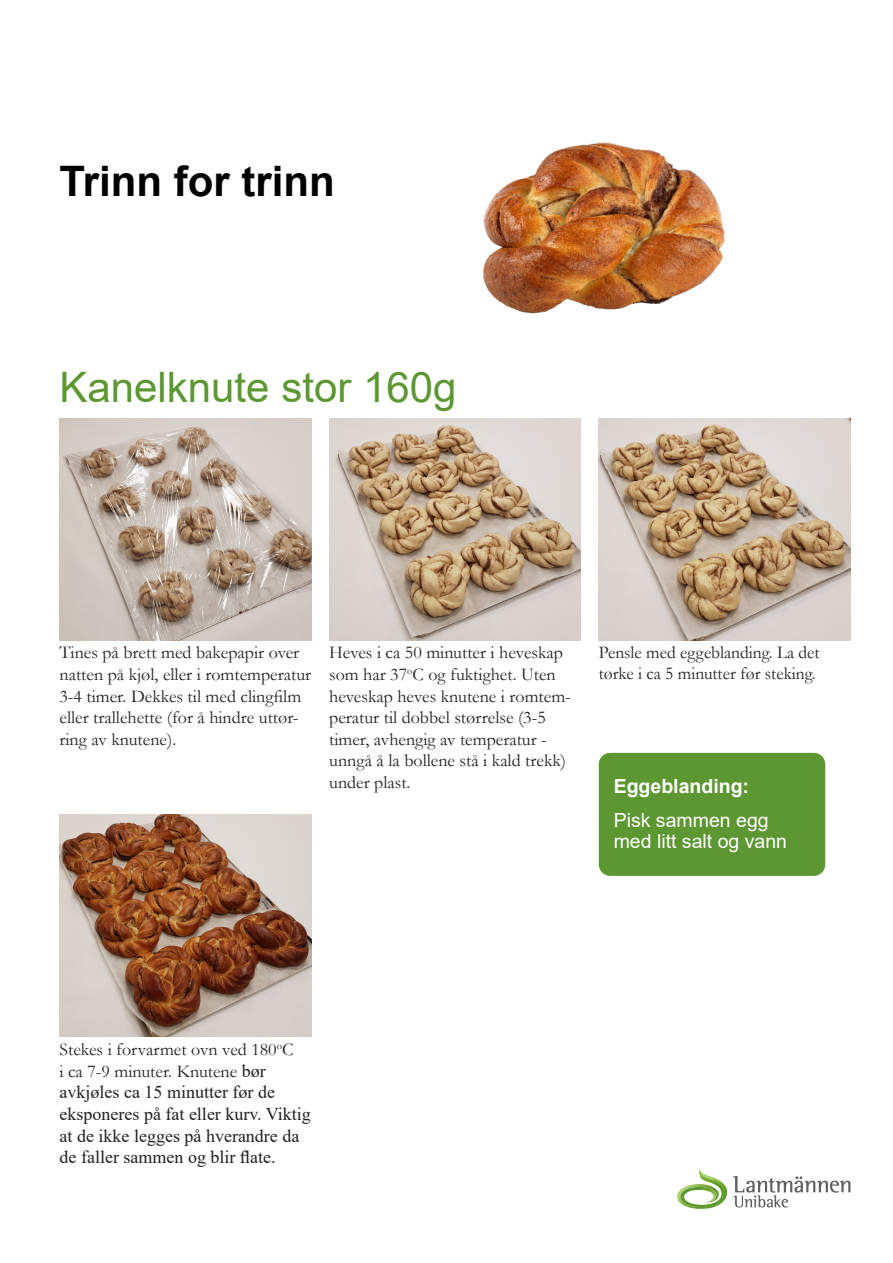
<style>
.page{position:relative;width:893px;height:1263px;background:#fff}
.page>*{position:absolute;margin:0;border:0;box-sizing:border-box;transform-origin:0 0}
.t1{font:42px "Arial";color:#5c9731}
.t2{font:700 42px "Arial";color:#000}
.t3{font:19.5px/21px "Arial";color:#fff}
.t4{font:700 19.5px "Arial";color:#fff}
.t5{font:18px/21.6px "Garamond";color:#231f20}
.t6{font:18px/21.6px "Times New Roman";color:#231f20}
.s1{font-family:"Times New Roman"}
</style>
<div class="page">
<img style="left:60px;top:419px;width:251px;height:221px">
<img style="left:329px;top:419px;width:252px;height:221px">
<img style="left:599px;top:419px;width:251px;height:221px">
<img style="left:60px;top:814px;width:251px;height:222px">
<img style="left:483px;top:142px;width:242px;height:172px">
<div style="left:600px;top:753px;width:224px;height:122px;background:#5c9731;border-radius:11px"></div>
<div style="left:599px;top:753px;width:226px;height:123px;border:2px solid #5c9731;border-radius:11px"></div>
<svg style="left:677px;top:1169px;width:173px;height:40px"></svg>
<h1 class="t2" style="left:60px;top:152px;width:277px">Trinn for trinn</h1>
<h1 class="t1" style="left:60px;top:358px;width:398px">Kanelknute stor 160g</h1>
<p class="t5" style="left:60px;top:641px;width:253px">Tines på brett med bakepapir over natten på kjøl, eller i romtemperatur<br>3-4 timer. Dekkes til med clingfilm eller trallehette (for å hindre uttør&shy;ring av knutene).</p>
<p class="t5" style="left:329px;top:641px;width:243px">Heves i ca 50 minutter i heveskap som har 37<sup>o</sup>C og fuktighet. Uten heveskap heves knutene i romtem&shy;peratur til dobbel størrelse (3-5 timer, avhengig av temperatur - unngå å la bollene stå i kald trekk) under plast.</p>
<p class="t5" style="left:599px;top:642px;width:222px;line-height:21px">Pensle med eggeblanding. La det tørke i ca 5 minutter før steking.</p>
<p class="t4" style="left:614px;top:772px;width:137px">Eggeblanding:</p>
<p class="t3" style="left:614px;top:810px;width:175px">Pisk sammen egg med litt salt og vann</p>
<p class="t5" style="left:60px;top:1038px;width:235px">Stekes i forvarmet ovn ved 180<sup>o</sup>C i ca 7-9 minuter. Knutene <span class="s1">bør</span></p>
<p class="t6" style="left:60px;top:1081px;width:253px">avkjøles ca 15 minutter før de eksponeres på fat eller kurv. Viktig at de ikke legges på hverandre da de faller sammen og blir flate.</p>
</div>
